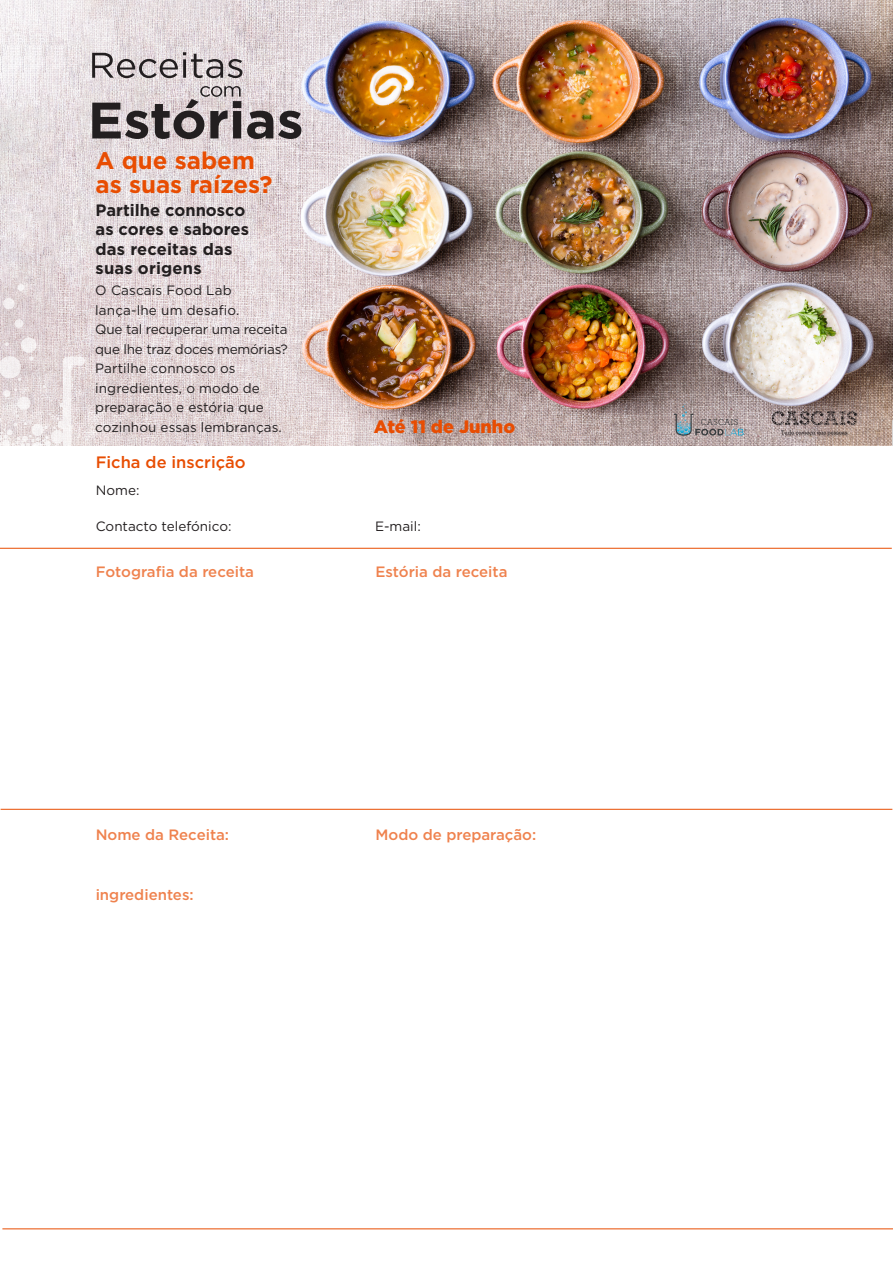
<style>
.page{position:relative;width:893px;height:1263px;background:#fff}
.page>*{position:absolute;margin:0;border:0;box-sizing:border-box;transform-origin:0 0}
.t1{font:700 24px/24px "Gotham";color:#e84d02}
.t2{font:900 18px "Gotham";color:#e84d02}
.t3{font:700 16.5px/19.5px "Gotham";color:#231f20}
.t4{font:500 16.5px "Gotham";color:#e84d02}
.t5{font:500 15px "Gotham";color:#ef824e}
.t6{font:13.5px/19.5px "Gotham";letter-spacing:.005em;color:#231f20}
.t7{font:13.5px/19.5px "Gotham";letter-spacing:-.02em;color:#231f20}
</style>
<div class="page">
<img style="left:0;top:0;width:893px;height:445px">
<svg style="left:5px;top:342px;width:4px;height:4px"></svg>
<div style="left:3px;top:298px;width:12px;height:11px;background:#f3efef;border-radius:50%"></div>
<div style="left:17px;top:284px;width:7px;height:7px;background:#f6f4f4;border-radius:50%"></div>
<div style="left:21px;top:337px;width:15px;height:16px;background:#f4eff0;border-radius:50%"></div>
<div style="left:15px;top:319px;width:8px;height:9px;background:#f3eeef;border-radius:50%"></div>
<svg style="left:0;top:356px;width:85px;height:90px"></svg>
<hr style="left:1px;top:809px;width:891px;height:1px;background:#e84d02">
<hr style="left:0;top:548px;width:892px;height:1px;background:#e84d02">
<hr style="left:2px;top:1228px;width:891px;height:1px;background:#e84d02">
<svg style="left:92px;top:52px;width:150px;height:26px;background:#b0a8ab"></svg>
<svg style="left:92px;top:86px;width:209px;height:53px;background:#a0989a"></svg>
<svg style="left:772px;top:411px;width:85px;height:25px;background:#93827f"></svg>
<svg style="left:674px;top:404px;width:72px;height:32px;background:#a0999b"></svg>
<p class="t1" style="left:96px;top:148px;width:178px">A que sabem as suas raízes?</p>
<p class="t3" style="left:96px;top:200px;width:155px">Partilhe connosco as cores e sabores das receitas das</p>
<p class="t3" style="left:96px;top:258px;width:108px">suas origens</p>
<p class="t7" style="left:95px;top:280px;width:194px">O Cascais Food Lab lança-lhe um desafio.<br>Que tal recuperar uma receita que lhe traz doces memórias?</p>
<p class="t6" style="left:95px;top:358px;width:188px">Partilhe connosco os ingredientes, o modo de preparação e estória que cozinhou essas lembranças.</p>
<p class="t2" style="left:374px;top:414px;width:143px">Até 11 de Junho</p>
<p class="t4" style="left:96px;top:452px;width:151px">Ficha de inscrição</p>
<p class="t6" style="left:96px;top:480px;width:45px">Nome:</p>
<p class="t6" style="left:96px;top:516px;width:137px">Contacto telefónico:</p>
<p class="t6" style="left:375px;top:516px;width:47px">E-mail:</p>
<p class="t5" style="left:96px;top:561px;width:160px">Fotografia da receita</p>
<p class="t5" style="left:375px;top:561px;width:134px">Estória da receita</p>
<p class="t5" style="left:96px;top:825px;width:135px">Nome da Receita:</p>
<p class="t5" style="left:96px;top:885px;width:100px">ingredientes:</p>
<p class="t5" style="left:375px;top:825px;width:162px">Modo de preparação:</p>
</div>
